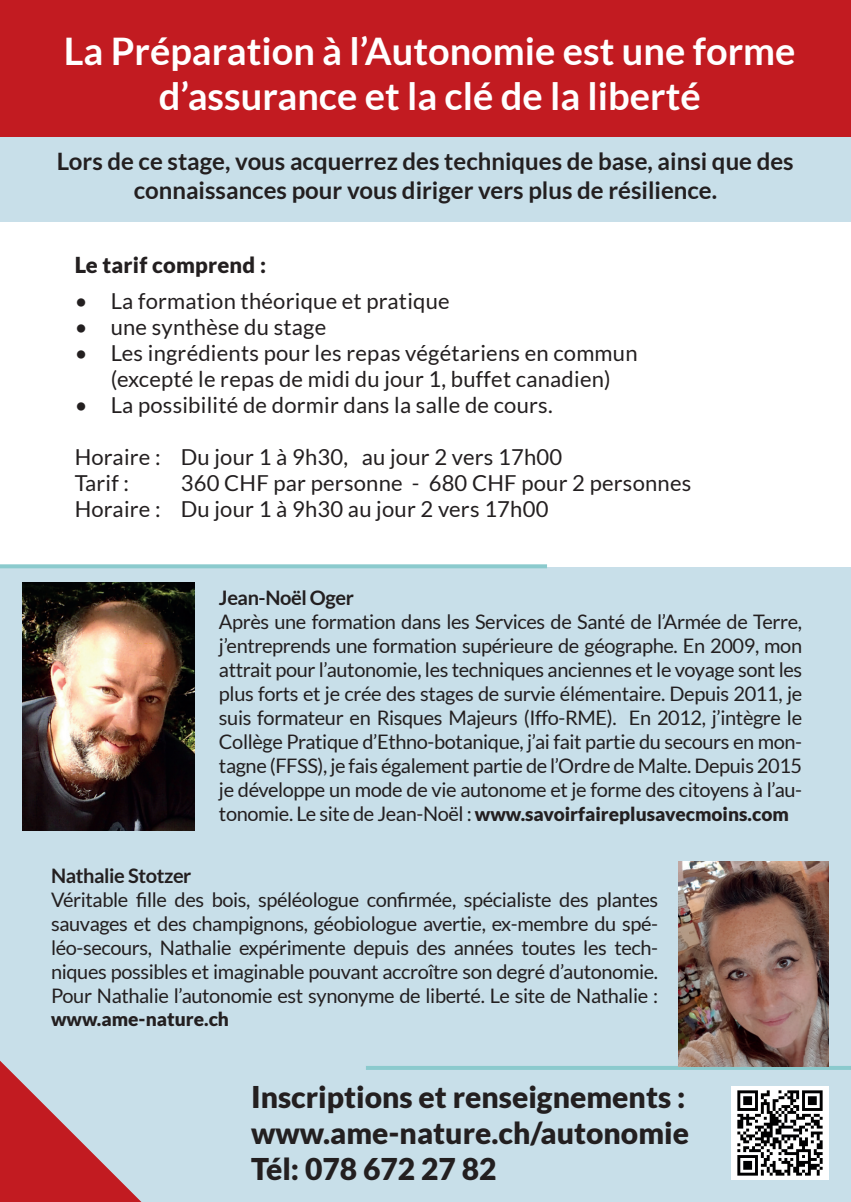
<style>
.page{position:relative;width:851px;height:1202px;background:#fff}
.page>*{position:absolute;margin:0;border:0;box-sizing:border-box;transform-origin:0 0}
.t1{font:700 38px/45.6px "Lato";color:#fff;text-align:center}
.t2{font:900 30px/36px "Lato";color:#231f20}
.t3{font:700 24px/28.8px "Lato";color:#231f20;text-align:center}
.t4{font:22px/26px "Lato";letter-spacing:.01em;color:#231f20}
.t5{font:900 22px "Lato";letter-spacing:.01em;color:#231f20}
.t6{font:20px/24px "Lato";letter-spacing:-.02em;color:#231f20;text-align:justify}
.t7{font:700 20px "Lato";letter-spacing:-.02em;color:#231f20}
.t8{font:900 19.2px "Lato";color:#231f20}
.s1{font-weight:400;font-size:20px}
</style>
<div class="page">
<div style="left:0;top:0;width:850px;height:1202px;background:#c8dfe9"></div>
<img style="left:731px;top:1086px;width:97px;height:93px">
<div style="left:0;top:222px;width:850px;height:344px;background:#fff"></div>
<svg style="left:0;top:564px;width:547px;height:4px;fill:#8bcacd"></svg>
<div style="left:0;top:0;width:850px;height:136px;background:#c21b21"></div>
<hr style="left:366px;top:1066px;width:484px;height:4px;background:#8bcacd">
<img style="left:23px;top:583px;width:172px;height:248px">
<img style="left:678px;top:861px;width:150px;height:205px">
<svg style="left:0;top:1061px;width:141px;height:141px"></svg>
<h1 class="t1" style="left:64px;top:27px;width:733px">La Préparation à l’Autonomie est une forme d’assurance et la clé de la liberté</h1>
<p class="t3" style="left:57px;top:147px;width:738px">Lors de ce stage, vous acquerrez des techniques de base, ainsi que des connaissances pour vous diriger vers plus de résilience.</p>
<p class="t5" style="left:75px;top:252px;width:193px">Le tarif comprend :</p>
<p class="t4" style="left:75px;top:288px;width:376px">• La formation théorique et pratique</p>
<p class="t4" style="left:75px;top:314px;width:253px">• une synthèse du stage</p>
<p class="t4" style="left:75px;top:340px;width:564px;text-align:center">• Les ingrédients pour les repas végétariens en commun (excepté le repas de midi du jour 1, buffet canadien)</p>
<p class="t4" style="left:75px;top:392px;width:479px">• La possibilité de dormir dans la salle de cours.</p>
<p class="t4" style="left:75px;top:444px;width:489px">Horaire : Du jour 1 à 9h30, au jour 2 vers 17h00<br>Tarif :</p>
<p class="t4" style="left:75px;top:470px;width:618px;text-indent:106px">360 CHF par personne - 680 CHF pour 2 personnes<br>Horaire : Du jour 1 à 9h30 au jour 2 vers 17h00</p>
<p class="t7" style="left:219px;top:587px;width:136px">Jean-Noël Oger</p>
<p class="t6" style="left:219px;top:610px;width:584px">Après une formation dans les Services de Santé de l’Armée de Terre, j’entreprends une formation supérieure de géographe. En 2009, mon attrait pour l’autonomie, les techniques anciennes et le voyage sont les plus forts et je crée des stages de survie élémentaire. Depuis 2011, je suis formateur en Risques Majeurs (Iffo-RME). En 2012, j’intègre le Collège Pratique d’Ethno-botanique, j’ai fait partie du secours en mon&shy;tagne (FFSS), je fais également partie de l’Ordre de Malte. Depuis 2015 je développe un mode de vie autonome et je forme des citoyens à l’au-</p>
<p class="t8" style="left:219px;top:803px;width:571px"><span class="s1">tonomie. Le site de Jean-Noël :</span> www.savoirfaireplusavecmoins.com</p>
<p class="t7" style="left:51px;top:864px;width:142px">Nathalie Stotzer</p>
<p class="t6" style="left:51px;top:888px;width:608px">Véritable fille des bois, spéléologue confirmée, spécialiste des plantes sauvages et des champignons, géobiologue avertie, ex-membre du spé&shy;léo-secours, Nathalie expérimente depuis des années toutes les tech&shy;niques possibles et imaginable pouvant accroître son degré d’autonomie.<br>Pour Nathalie l’autonomie est synonyme de liberté. Le site de Nathalie :</p>
<p class="t8" style="left:51px;top:1008px;width:179px">www.ame-nature.ch</p>
<h2 class="t2" style="left:251px;top:1078px;width:439px">Inscriptions et renseignements : www.ame-nature.ch/autonomie<br>Tél: 078 672 27 82</h2>
</div>
